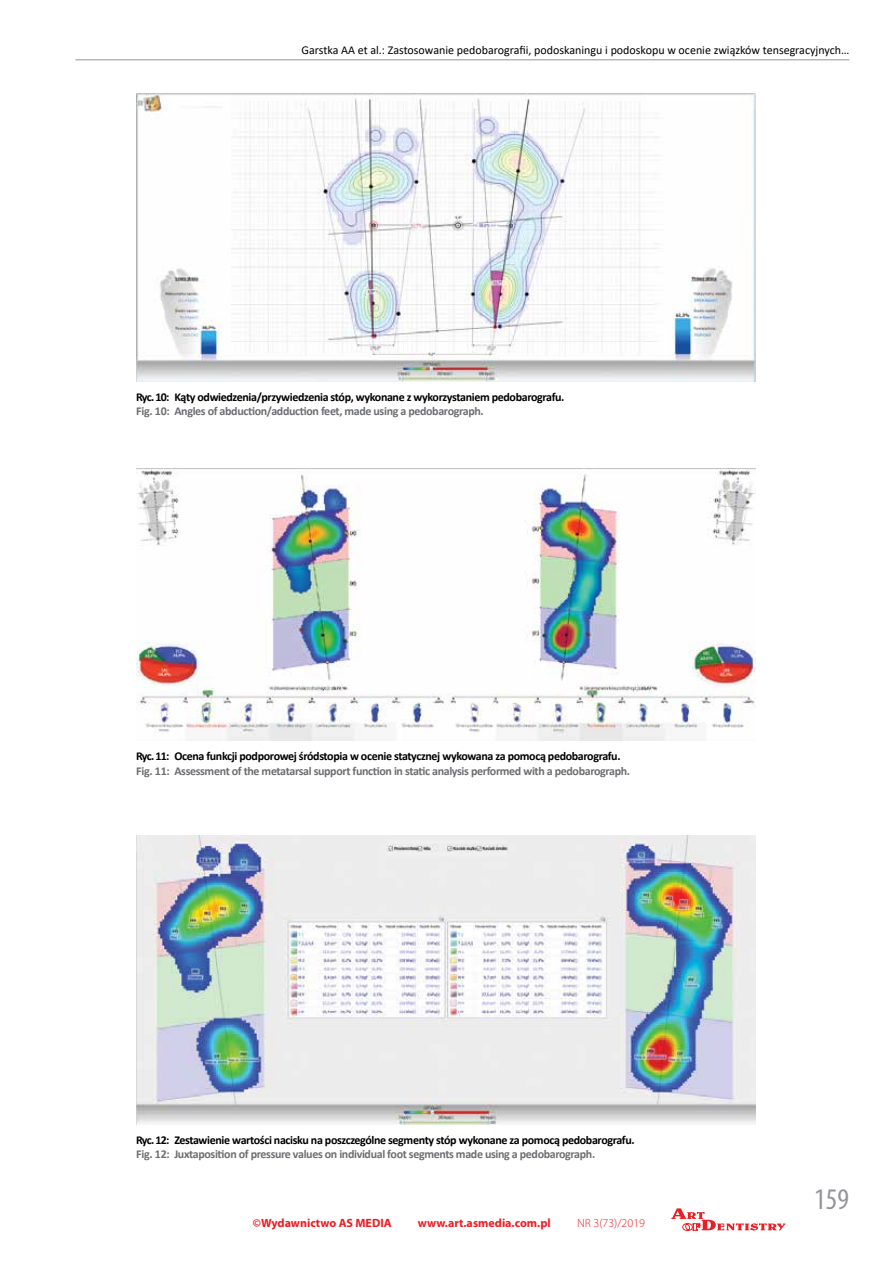
<style>
.page{position:relative;width:893px;height:1263px;background:#fff}
.page>*{position:absolute;margin:0;border:0;box-sizing:border-box;transform-origin:0 0}
.t1{font:condensed 30px "Myriad Pro";color:#939598}
.t2{font:700 12px "Calibri";letter-spacing:-.03em;color:#000}
.t3{font:700 12px "Calibri";letter-spacing:-.03em;color:#6d6e71}
.t4{font:12px "Calibri";color:#000}
.t5{font:700 12px "Myriad Pro";color:#ed1d24}
.t6{font:300 12px "Myriad Pro";color:#ed1d24}
</style>
<div class="page">
<svg style="left:671px;top:1208px;width:115px;height:23px"></svg>
<hr style="left:75px;top:59px;width:774px;height:1px;background:#939598">
<img style="left:136px;top:94px;width:620px;height:287px">
<img style="left:136px;top:468px;width:620px;height:273px">
<img style="left:136px;top:836px;width:620px;height:288px">
<p class="t4" style="left:302px;top:42px;width:549px">Garstka AA et al.: Zastosowanie pedobarografii, podoskaningu i podoskopu w ocenie związków tensegracyjnych…</p>
<p class="t2" style="left:136px;top:388px;width:430px">Ryc. 10: Kąty odwiedzenia/przywiedzenia stóp, wykonane z wykorzystaniem pedobarografu.</p>
<p class="t3" style="left:136px;top:403px;width:349px">Fig. 10: Angles of abduction/adduction feet, made using a pedobarograph.</p>
<p class="t2" style="left:136px;top:748px;width:486px">Ryc. 11: Ocena funkcji podporowej śródstopia w ocenie statycznej wykowana za pomocą pedobarografu.</p>
<p class="t3" style="left:136px;top:762px;width:496px">Fig. 11: Assessment of the metatarsal support function in static analysis performed with a pedobarograph.</p>
<p class="t2" style="left:136px;top:1131px;width:500px">Ryc. 12: Zestawienie wartości nacisku na poszczególne segmenty stóp wykonane za pomocą pedobarografu.</p>
<p class="t3" style="left:136px;top:1146px;width:461px">Fig. 12: Juxtaposition of pressure values on individual foot segments made using a pedobarograph.</p>
<p class="t5" style="left:253px;top:1215px;width:140px">©Wydawnictwo AS MEDIA</p>
<p class="t5" style="left:418px;top:1215px;width:135px">www.art.asmedia.com.pl</p>
<p class="t6" style="left:577px;top:1216px;width:69px">NR 3(73)/2019</p>
<h1 class="t1" style="left:814px;top:1181px;width:36px">159</h1>
</div>
